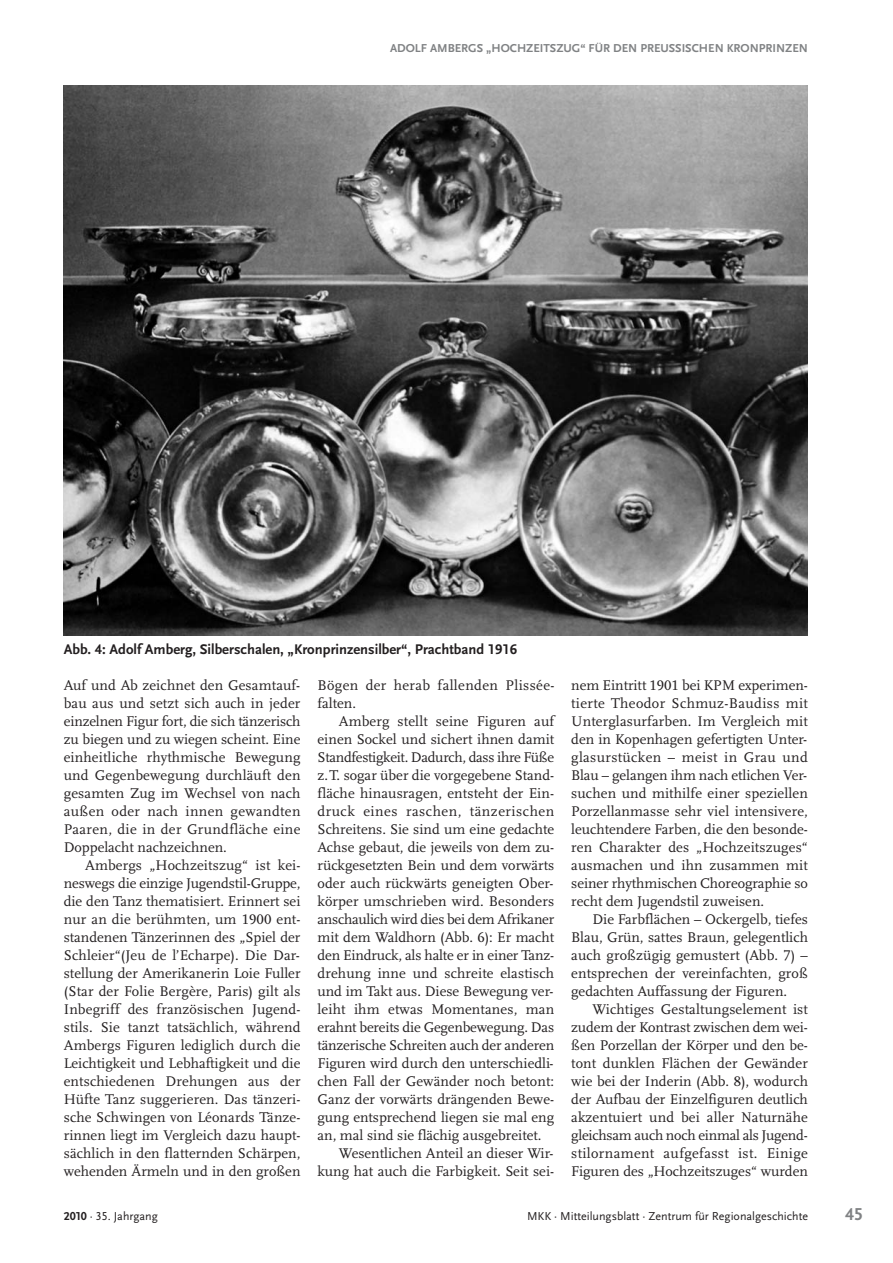
<style>
.page{position:relative;width:893px;height:1263px;background:#fff}
.page>*{position:absolute;margin:0;border:0;box-sizing:border-box;transform-origin:0 0}
.t1{font:700 18px "Scala Sans LF";color:#808284}
.t2{font:14.7px/18px "Scala LF";color:#231f20;text-align:justify}
.t3{font:14.7px "Scala LF";letter-spacing:-.02em;color:#231f20}
.t4{font:700 14.7px "Scala Sans LF";color:#231f20}
.t5{font:14.7px/18px "Scala LF";letter-spacing:.025em;color:#231f20}
.t6{font:14.7px "Scala LF";letter-spacing:.035em;color:#231f20}
.t7{font:12px "Scala Sans LF";color:#231f20}
.t8{font:700 12px "Scala Sans LF";color:#808284}
.s1{font-weight:700}
</style>
<div class="page">
<img style="left:64px;top:85px;width:744px;height:551px">
<p class="t8" style="left:390px;top:43px;width:419px">ADOLF AMBERGS „HOCHZEITSZUG“ FÜR DEN PREUSSISCHEN KRONPRINZEN</p>
<p class="t4" style="left:64px;top:643px;width:455px">Abb. 4: Adolf Amberg, Silberschalen, „Kronprinzensilber“, Prachtband 1916</p>
<p class="t2" style="left:64px;top:677px;width:238px">Auf und Ab zeichnet den Gesamtauf&shy;bau aus und setzt sich auch in jeder einzelnen Figur fort, die sich tänzerisch zu biegen und zu wiegen scheint. Eine einheitliche rhythmische Bewegung und Gegenbewegung durchläuft den gesamten Zug im Wechsel von nach außen oder nach innen gewandten Paaren, die in der Grundfläche eine Doppelacht nachzeichnen.</p>
<p class="t2" style="left:64px;top:857px;width:238px;text-indent:21px">Ambergs „Hochzeitszug“ ist kei&shy;neswegs die einzige Jugendstil-Gruppe, die den Tanz thematisiert. Erinnert sei nur an die berühmten, um 1900 ent&shy;standenen Tänzerinnen des „Spiel der Schleier“(Jeu de l’Echarpe). Die Dar&shy;stellung der Amerikanerin Loie Fuller (Star der Folie Bergère, Paris) gilt als Inbegriff des französischen Jugend&shy;stils. Sie tanzt tatsächlich, während Ambergs Figuren lediglich durch die Leichtigkeit und Lebhaftigkeit und die entschiedenen Drehungen aus der Hüfte Tanz suggerieren. Das tänzeri&shy;sche Schwingen von Léonards Tänze&shy;rinnen liegt im Vergleich dazu haupt&shy;sächlich in den flatternden Schärpen, wehenden Ärmeln und in den großen</p>
<p class="t5" style="left:317px;top:677px;width:238px">Bögen der herab fallenden Plissée - falten.</p>
<p class="t2" style="left:339px;top:713px;width:217px">Amberg stellt seine Figuren auf</p>
<p class="t2" style="left:317px;top:731px;width:238px">einen Sockel und sichert ihnen damit</p>
<p class="t3" style="left:317px;top:751px;width:238px">Standfestigkeit. Dadurch, dass ihre Füße</p>
<p class="t2" style="left:317px;top:767px;width:238px">z.T. sogar über die vorgegebene Stand-</p>
<p class="t2" style="left:317px;top:785px;width:238px">fläche hinausragen, entsteht der Ein-</p>
<p class="t6" style="left:317px;top:805px;width:238px">druck eines raschen, tänzerischen</p>
<p class="t2" style="left:317px;top:821px;width:238px">Schrei tens. Sie sind um eine gedachte</p>
<p class="t2" style="left:317px;top:839px;width:238px">Achse gebaut, die jeweils von dem zu-</p>
<p class="t2" style="left:317px;top:857px;width:238px">rückgesetzten Bein und dem vorwärts</p>
<p class="t2" style="left:317px;top:875px;width:237px">oder auch rückwärts geneigten Ober-</p>
<p class="t2" style="left:317px;top:893px;width:238px">körper umschrieben wird. Besonders</p>
<p class="t3" style="left:317px;top:913px;width:238px">anschaulich wird dies bei dem Afrikaner</p>
<p class="t2" style="left:317px;top:929px;width:238px">mit dem Waldhorn (Abb. 6): Er macht</p>
<p class="t2" style="left:317px;top:947px;width:238px">den Eindruck, als halte er in einer Tanz-</p>
<p class="t2" style="left:317px;top:965px;width:238px">drehung inne und schreite elastisch</p>
<p class="t2" style="left:317px;top:983px;width:237px">und im Takt aus. Diese Bewegung ver-</p>
<p class="t2" style="left:317px;top:1001px;width:238px">leiht ihm etwas Momentanes, man</p>
<p class="t2" style="left:317px;top:1019px;width:238px">erahnt bereits die Gegenbewegung. Das</p>
<p class="t2" style="left:317px;top:1037px;width:238px">tänzerische Schreiten auch der anderen</p>
<p class="t2" style="left:317px;top:1055px;width:237px">Figuren wird durch den unterschiedli-</p>
<p class="t2" style="left:317px;top:1073px;width:238px">chen Fall der Gewänder noch betont:</p>
<p class="t2" style="left:317px;top:1091px;width:238px">Ganz der vorwärts drängenden Bewe-</p>
<p class="t2" style="left:317px;top:1109px;width:238px">gung entsprechend liegen sie mal eng</p>
<p class="t2" style="left:317px;top:1127px;width:225px">an, mal sind sie flächig ausgebreitet.</p>
<p class="t2" style="left:339px;top:1145px;width:216px">Wesentlichen Anteil an dieser Wir-</p>
<p class="t2" style="left:317px;top:1163px;width:238px">kung hat auch die Farbigkeit. Seit sei-</p>
<p class="t2" style="left:571px;top:677px;width:238px">nem Eintritt 1901 bei KPM experimen&shy;tierte Theodor Schmuz-Baudiss mit Unterglasurfarben. Im Vergleich mit den in Kopenhagen gefertigten Unter&shy;glasurstücken – meist in Grau und Blau – gelangen ihm nach etlichen Ver&shy;suchen und mithilfe einer speziellen Porzellanmasse sehr viel intensivere, leuchtendere Farben, die den besonde&shy;ren Charakter des „Hochzeitszuges“ ausmachen und ihn zusammen mit seiner rhythmischen Choreographie so recht dem Jugendstil zuweisen.</p>
<p class="t2" style="left:571px;top:911px;width:238px;text-indent:21px">Die Farbflächen – Ockergelb, tiefes Blau, Grün, sattes Braun, gelegentlich auch großzügig gemustert (Abb. 7) – entsprechen der vereinfachten, groß gedachten Auffassung der Figuren.</p>
<p class="t2" style="left:571px;top:1001px;width:238px;text-indent:21px">Wichtiges Gestaltungselement ist zu dem der Kontrast zwischen dem wei&shy;ßen Porzellan der Körper und den be&shy;tont dunklen Flächen der Gewänder wie bei der Inderin (Abb. 8), wodurch der Aufbau der Einzelfiguren deutlich akzentuiert und bei aller Naturnähe gleichsam auch noch einmal als Jugend&shy;stilornament aufgefasst ist. Einige Figuren des „Hochzeitszuges“ wurden</p>
<p class="t7" style="left:64px;top:1211px;width:96px"><span class="s1">2010</span> · 35. Jahrgang</p>
<p class="t7" style="left:527px;top:1211px;width:282px">MKK · Mitteilungsblatt · Zentrum für Regionalgeschichte</p>
<p class="t1" style="left:845px;top:1207px;width:19px">45</p>
</div>
